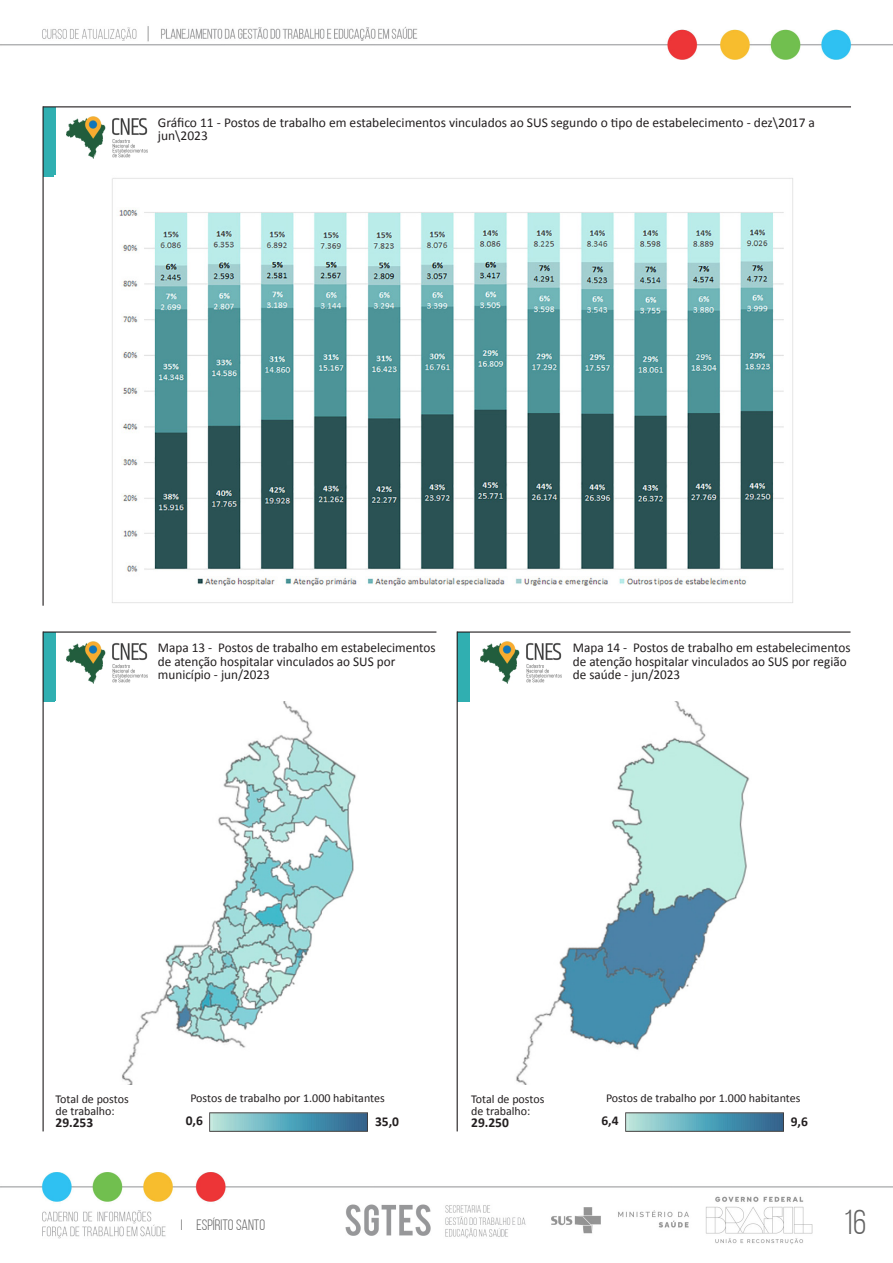
<style>
.page{position:relative;width:893px;height:1263px;background:#fff}
.page>*{position:absolute;margin:0;border:0;box-sizing:border-box;transform-origin:0 0}
.t1{font:34.5px "Bebas Neue";color:#636363}
.t2{font:15px "Bebas Neue";color:#636363}
.t3{font:13.5px/13.5px "Calibri";color:#231f20}
.t4{font:700 13.5px "Calibri";color:#231f20}
.t5{font:12px/12px "Calibri";color:#231f20}
</style>
<div class="page">
<img style="left:0;top:26px;width:893px;height:33px">
<img style="left:0;top:1172px;width:893px;height:73px">
<div style="left:43px;top:107px;width:12px;height:69px;background:#30afb1"></div>
<img style="left:66px;top:117px;width:82px;height:41px">
<hr style="left:43px;top:106px;width:808px;height:1px;background:#231f20">
<hr style="left:43px;top:106px;width:1px;height:500px;background:#231f20">
<div style="left:43px;top:632px;width:12px;height:69px;background:#30afb1"></div>
<img style="left:66px;top:642px;width:82px;height:41px">
<hr style="left:43px;top:631px;width:393px;height:2px;background:#231f20">
<hr style="left:43px;top:631px;width:1px;height:500px;background:#231f20">
<div style="left:457px;top:632px;width:12px;height:69px;background:#30afb1"></div>
<img style="left:481px;top:642px;width:81px;height:41px">
<hr style="left:457px;top:631px;width:393px;height:2px;background:#231f20">
<hr style="left:457px;top:631px;width:1px;height:500px;background:#231f20">
<img style="left:122px;top:701px;width:234px;height:383px">
<img style="left:516px;top:701px;width:233px;height:383px">
<img style="left:209px;top:1112px;width:159px;height:19px">
<img style="left:625px;top:1112px;width:158px;height:19px">
<img style="left:112px;top:178px;width:681px;height:425px">
<p class="t3" style="left:158px;top:115px;width:659px">Gráfico 11 - Postos de trabalho em estabelecimentos vinculados ao SUS segundo o tipo de estabelecimento - dez\2017 a jun\2023</p>
<p class="t3" style="left:158px;top:641px;width:279px">Mapa 13 - Postos de trabalho em estabelecimentos de atenção hospitalar vinculados ao SUS por município - jun/2023</p>
<p class="t3" style="left:573px;top:641px;width:279px">Mapa 14 - Postos de trabalho em estabelecimentos de atenção hospitalar vinculados ao SUS por região de saúde - jun/2023</p>
<p class="t5" style="left:190px;top:1092px;width:196px">Postos de trabalho por 1.000 habitantes</p>
<p class="t4" style="left:186px;top:1111px;width:19px">0,6</p>
<p class="t5" style="left:606px;top:1092px;width:196px">Postos de trabalho por 1.000 habitantes</p>
<p class="t4" style="left:601px;top:1111px;width:19px">6,4</p>
<p class="t5" style="left:55px;top:1092px;width:75px">Total de postos de trabalho:</p>
<p class="t4" style="left:55px;top:1113px;width:39px">29.253</p>
<p class="t4" style="left:791px;top:1112px;width:19px">9,6</p>
<p class="t5" style="left:471px;top:1092px;width:75px">Total de postos de trabalho:</p>
<p class="t4" style="left:471px;top:1113px;width:39px">29.250</p>
<p class="t4" style="left:375px;top:1112px;width:26px">35,0</p>
<p class="t2" style="left:181px;top:1217px;width:86px">I ESPÍRITO SANTO</p>
<h1 class="t1" style="left:843px;top:1204px;width:24px">16</h1>
</div>
